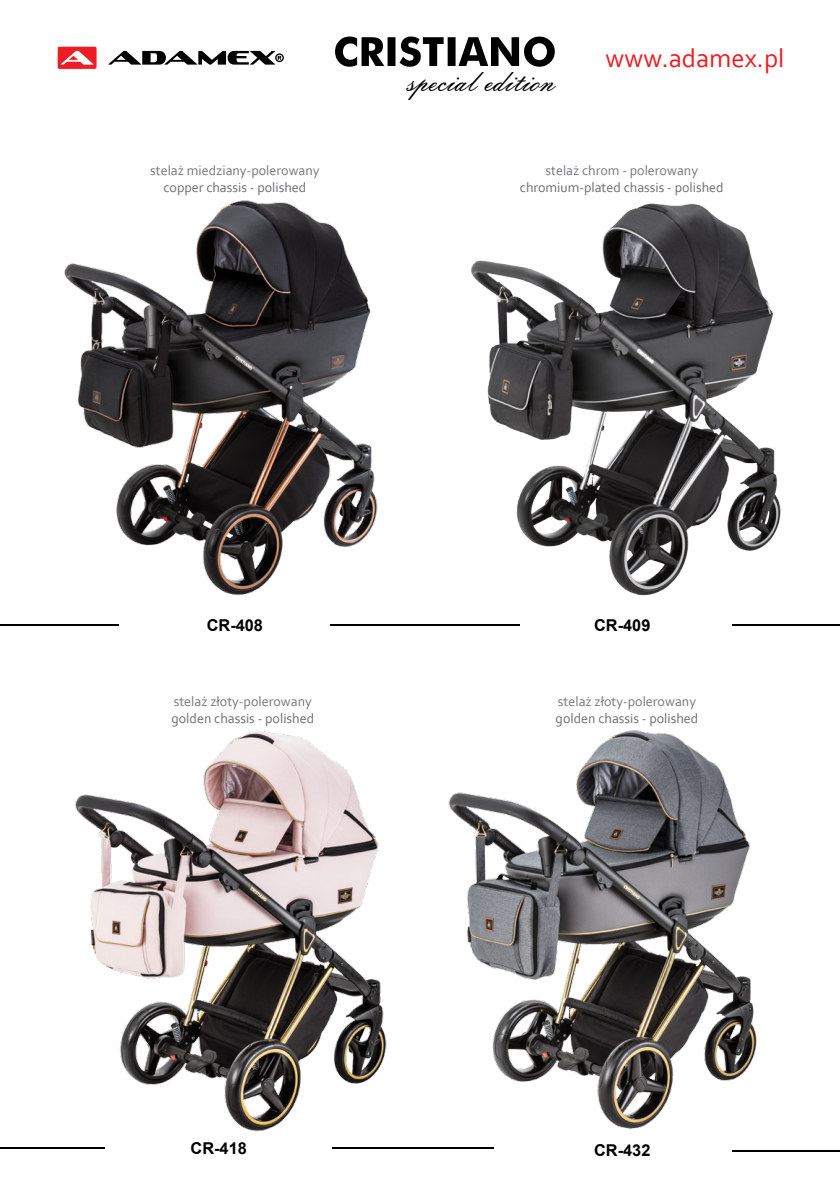
<style>
.page{position:relative;width:840px;height:1191px;background:#fff}
.page>*{position:absolute;margin:0;border:0;box-sizing:border-box;transform-origin:0 0}
.t1{font:32px "Embassy BT";color:#000}
.t2{font:26.6px "Corbel";color:#ed1d24}
.t3{font:700 16.4px "Arial";color:#000}
.t4{font:14px "Corbel";color:#6d6e71}
.t5{font:14px "Corbel";color:#757779}
</style>
<div class="page">
<svg style="left:108px;top:51px;width:176px;height:14px"></svg>
<svg style="left:57px;top:46px;width:41px;height:24px"></svg>
<svg style="left:335px;top:37px;width:219px;height:30px"></svg>
<hr style="left:0;top:624px;width:119px;height:2px;background:#000">
<hr style="left:330px;top:624px;width:109px;height:2px;background:#000">
<img style="left:64px;top:200px;width:314px;height:396px">
<hr style="left:731px;top:624px;width:108px;height:2px;background:#000">
<hr style="left:731px;top:1150px;width:108px;height:1px;background:#000">
<hr style="left:394px;top:624px;width:126px;height:2px;background:#000">
<img style="left:471px;top:203px;width:310px;height:393px">
<hr style="left:0;top:1147px;width:105px;height:2px;background:#000">
<hr style="left:332px;top:1147px;width:161px;height:2px;background:#000">
<img style="left:75px;top:731px;width:312px;height:401px">
<img style="left:448px;top:730px;width:309px;height:399px">
<p class="t5" style="left:150px;top:161px;width:171px">stelaż miedziany-polerowany</p>
<p class="t4" style="left:163px;top:178px;width:144px">copper chassis - polished</p>
<p class="t1" style="left:406px;top:60px;width:149px">special edition</p>
<p class="t2" style="left:605px;top:41px;width:180px">www.adamex.pl</p>
<p class="t5" style="left:545px;top:161px;width:154px">stelaż chrom - polerowany</p>
<p class="t4" style="left:519px;top:178px;width:205px">chromium-plated chassis - polished</p>
<p class="t3" style="left:207px;top:613px;width:58px">CR-408</p>
<p class="t3" style="left:593px;top:613px;width:58px">CR-409</p>
<p class="t5" style="left:174px;top:693px;width:139px">stelaż złoty-polerowany</p>
<p class="t4" style="left:171px;top:710px;width:144px">golden chassis - polished</p>
<p class="t5" style="left:557px;top:693px;width:139px">stelaż złoty-polerowany</p>
<p class="t4" style="left:555px;top:710px;width:144px">golden chassis - polished</p>
<p class="t3" style="left:190px;top:1136px;width:58px">CR-418</p>
<p class="t3" style="left:593px;top:1138px;width:58px">CR-432</p>
</div>
